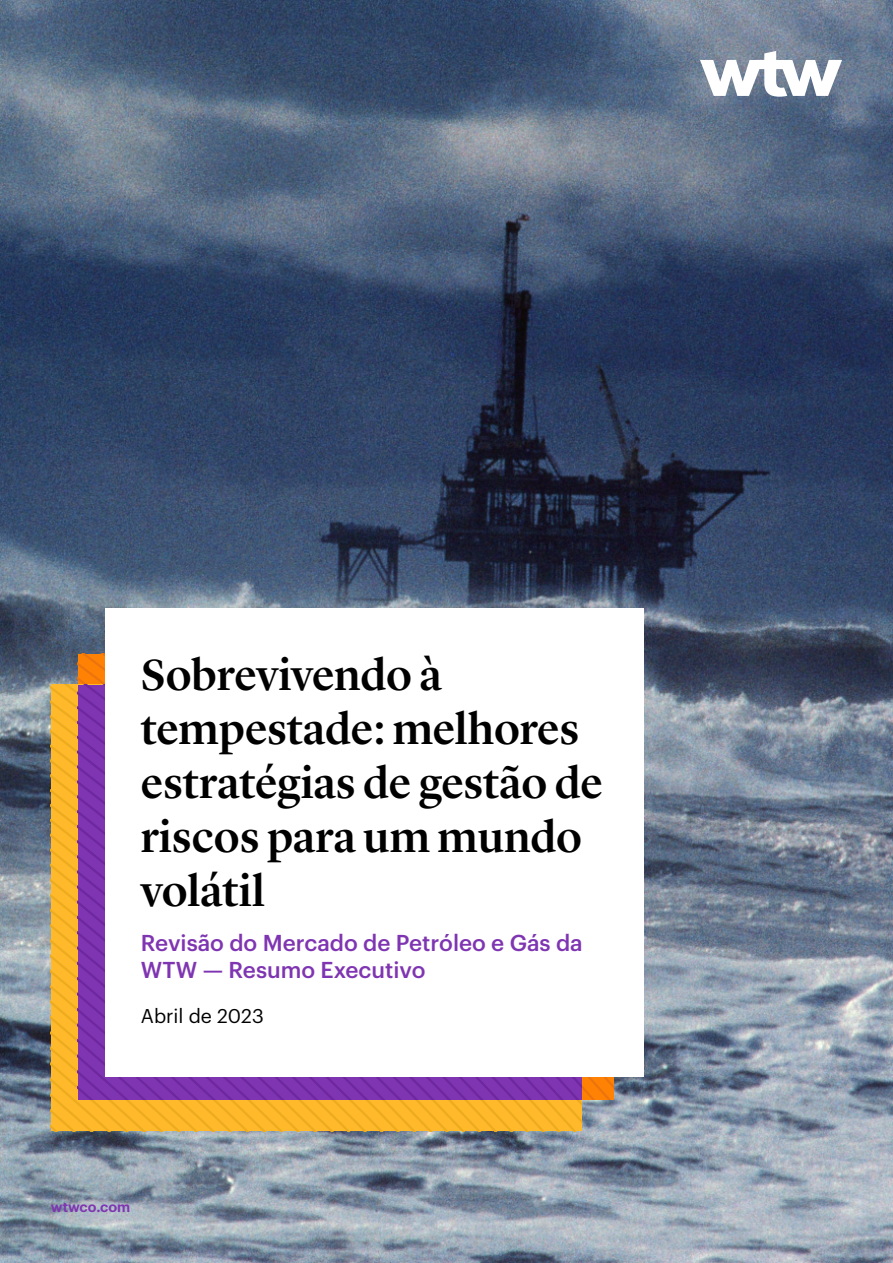
<style>
.page{position:relative;width:893px;height:1263px;background:#fff}
.page>*{position:absolute;margin:0;border:0;box-sizing:border-box;transform-origin:0 0}
.t1{font:500 45px/54px "Lyon Display";color:#000}
.t2{font:500 22.5px/27px "Graphik";color:#7f35b2}
.t3{font:19.5px "Graphik";color:#000}
.t4{font:600 14.25px "Graphik";color:#7f35b2}
</style>
<div class="page">
<img style="left:0;top:0;width:893px;height:1263px">
<svg style="left:51px;top:654px;width:562px;height:477px;background:#c17b62"></svg>
<div style="left:105px;top:609px;width:539px;height:468px;background:#fff"></div>
<svg style="left:700px;top:51px;width:142px;height:46px"></svg>
<p class="t1" style="left:141px;top:644px;width:464px">Sobrevivendo à tempestade: melhores estratégias de gestão de riscos para um mundo volátil</p>
<p class="t2" style="left:141px;top:927px;width:443px">Revisão do Mercado de Petróleo e Gás da<br>WTW — Resumo Executivo</p>
<p class="t3" style="left:141px;top:1001px;width:124px">Abril de 2023</p>
<p class="t4" style="left:51px;top:1196px;width:81px">wtwco.com</p>
</div>
